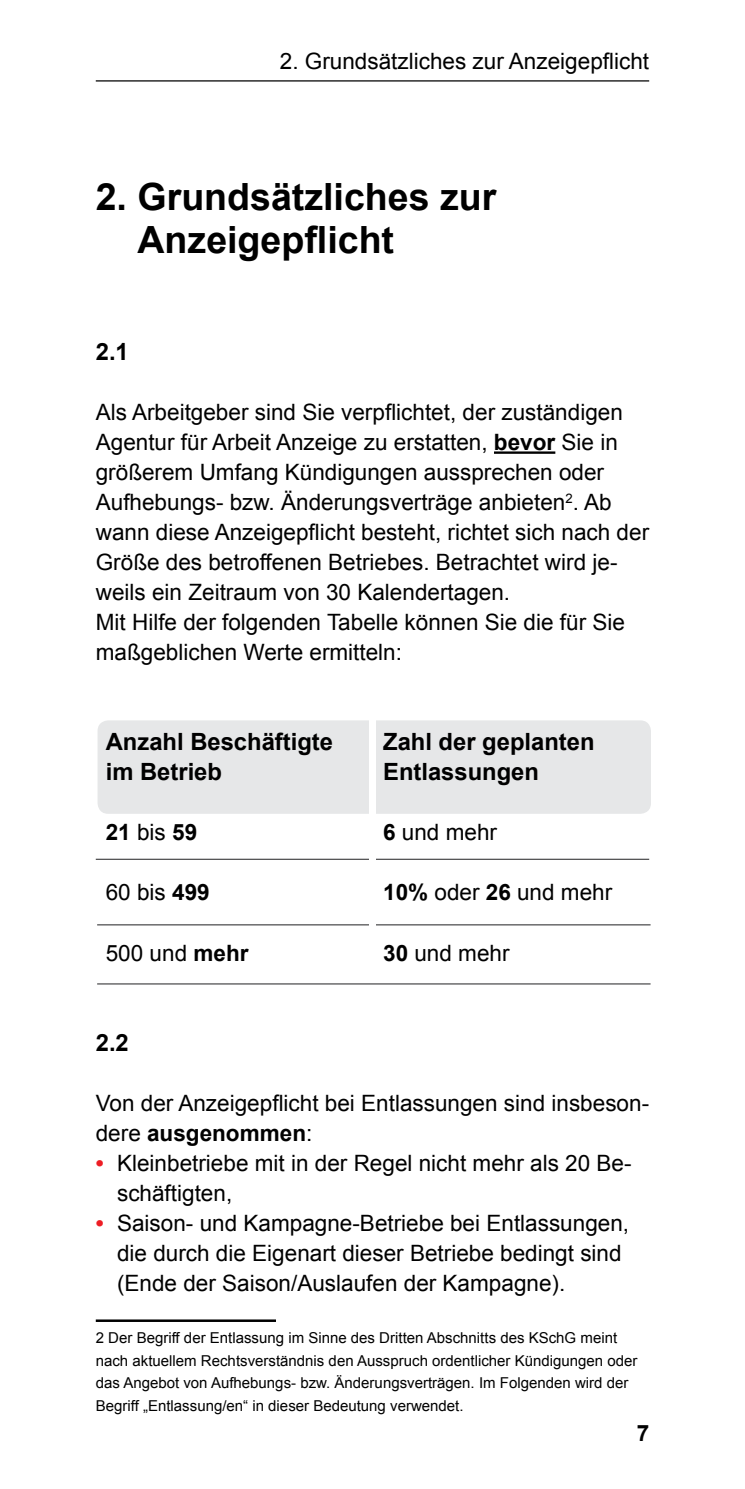
<style>
.page{position:relative;width:745px;height:1489px;background:#fff}
.page>*{position:absolute;margin:0;border:0;box-sizing:border-box;transform-origin:0 0}
.t1{font:700 37.5px/42.5px "Arial";color:#000}
.t2{font:700 23.75px/30px "Arial";color:#000}
.p_1-LZ{font:22.5px/30px "Arial";color:#000}
.p_ohne_Abstand{font:22.5px/30px "Arial";color:#000}
.p_1-LZ-2{font:700 22.5px "Arial";color:#000}
.Fussnote{font:15px/22.5px "Arial";color:#000}
.s1{font-weight:700}
.s2{font-weight:400}
.s3{font-weight:700;color:#ed1d24}
</style>
<div class="page">
<hr style="left:96px;top:80px;width:552px;height:1px;background:#000">
<div style="left:97px;top:720px;width:553px;height:93px;background:#e6e7e8;border-radius:11px"></div>
<hr style="left:96px;top:858px;width:552px;height:1px;background:#4d4d4f">
<hr style="left:97px;top:924px;width:553px;height:1px;background:#4d4d4f">
<hr style="left:97px;top:983px;width:553px;height:1px;background:#4d4d4f">
<hr style="left:493px;top:451px;width:62px;height:3px;background:#000">
<hr style="left:96px;top:1319px;width:180px;height:2px;background:#000">
<div style="left:368px;top:662px;width:7px;height:270px;background:#fff"></div>
<p class="p_1-LZ" style="left:279px;top:46px;width:370px">2. Grundsätzliches zur Anzeigepflicht</p>
<h1 class="t1" style="left:137px;top:177px;width:360px;text-indent:-42px">2. Grundsätzliches zur<br>Anzeigepflicht</h1>
<p class="t2" style="left:96px;top:337px;width:35px">2.1</p>
<p class="p_1-LZ" style="left:96px;top:397px;width:554px">Als Arbeitgeber sind Sie verpflichtet, der zuständigen Agentur für Arbeit Anzeige zu erstatten, <span class="s1">bevor</span> Sie in größerem Umfang Kündigungen aussprechen oder Aufhebungs- bzw. Änderungsverträge anbieten<sup>2</sup>. Ab wann diese Anzeigepflicht besteht, richtet sich nach der Größe des betroffenen Betriebes. Betrachtet wird je&shy;weils ein Zeitraum von 30 Kalendertagen.</p>
<p class="p_ohne_Abstand" style="left:96px;top:607px;width:530px">Mit Hilfe der folgenden Tabelle können Sie die für Sie maßgeblichen Werte ermitteln:</p>
<p class="t2" style="left:106px;top:727px;width:228px">Anzahl Beschäftigte im Betrieb</p>
<p class="t2" style="left:383px;top:727px;width:213px">Zahl der geplanten<br>Entlassungen</p>
<p class="p_1-LZ-2" style="left:106px;top:817px;width:93px">21 <span class="s2">bis</span> 59</p>
<p class="p_1-LZ" style="left:383px;top:817px;width:115px"><span class="s1">6</span> und mehr</p>
<p class="p_1-LZ" style="left:106px;top:877px;width:105px">60 bis <span class="s1">499</span></p>
<p class="p_1-LZ" style="left:383px;top:877px;width:230px"><span class="s1">10%</span> oder <span class="s1">26</span> und mehr</p>
<p class="p_1-LZ" style="left:106px;top:937px;width:144px">500 und <span class="s1">mehr</span></p>
<p class="p_1-LZ" style="left:383px;top:937px;width:128px"><span class="s1">30</span> und mehr</p>
<p class="t2" style="left:96px;top:1027px;width:35px">2.2</p>
<p class="p_1-LZ" style="left:96px;top:1087px;width:554px">Von der Anzeigepflicht bei Entlassungen sind insbeson&shy;dere <span class="s1">ausgenommen</span>:</p>
<p class="p_1-LZ" style="left:117px;top:1147px;width:516px;text-indent:-21px"><span class="s3">•</span> Kleinbetriebe mit in der Regel nicht mehr als 20 Be&shy;schäftigten,</p>
<p class="p_1-LZ" style="left:117px;top:1207px;width:513px;text-indent:-21px"><span class="s3">•</span> Saison- und Kampagne-Betriebe bei Entlassungen, die durch die Eigenart dieser Betriebe bedingt sind (Ende der Saison/Auslaufen der Kampagne).</p>
<p class="Fussnote" style="left:96px;top:1326px;width:543px">2 Der Begriff der Entlassung im Sinne des Dritten Abschnitts des KSchG meint nach aktuellem Rechtsverständnis den Ausspruch ordentlicher Kündigungen oder das Angebot von Aufhebungs- bzw. Änderungsverträgen. Im Folgenden wird der Begriff „Entlassung/en“ in dieser Bedeutung verwendet.</p>
<p class="p_1-LZ-2" style="left:636px;top:1417px;width:14px">7</p>
</div>
